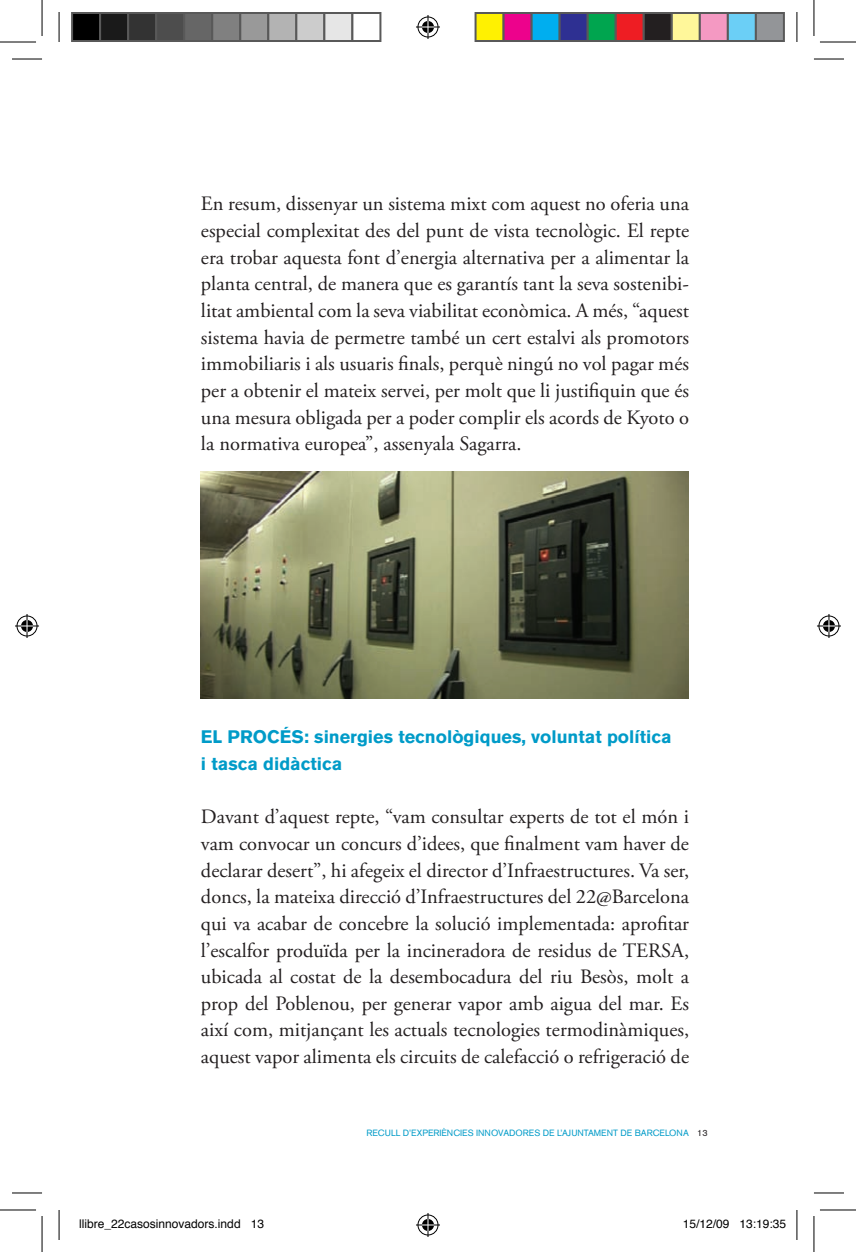
<style>
.page{position:relative;width:856px;height:1252px;background:#fff}
.page>*{position:absolute;margin:0;border:0;box-sizing:border-box;transform-origin:0 0}
.t1{font:20.4px/26.6px "Adobe Garamond Pro";color:#231f20;text-align:justify}
.t2{font:700 18px "Akzidenz Grotesk BQ";color:#009bc8}
.t3{font:12px "Helvetica";color:#000}
.t4{font:9px "Akzidenz Grotesk BQ";color:#009bc8}
.s1{color:#231f20}
</style>
<div class="page">
<img style="left:201px;top:471px;width:487px;height:228px">
<hr style="left:12px;top:59px;width:30px;height:1px;background:#000">
<hr style="left:813px;top:59px;width:30px;height:1px;background:#000">
<hr style="left:12px;top:1193px;width:30px;height:1px;background:#000">
<hr style="left:813px;top:1193px;width:30px;height:1px;background:#000">
<hr style="left:59px;top:12px;width:1px;height:30px;background:#000">
<hr style="left:59px;top:1210px;width:1px;height:30px;background:#000">
<hr style="left:796px;top:12px;width:1px;height:30px;background:#000">
<hr style="left:796px;top:1210px;width:1px;height:30px;background:#000">
<hr style="left:0;top:42px;width:36px;height:1px;background:#000">
<hr style="left:819px;top:42px;width:36px;height:1px;background:#000">
<hr style="left:0;top:1210px;width:36px;height:1px;background:#000">
<hr style="left:819px;top:1210px;width:36px;height:1px;background:#000">
<hr style="left:42px;top:0;width:1px;height:36px;background:#000">
<hr style="left:42px;top:1216px;width:1px;height:36px;background:#000">
<hr style="left:813px;top:0;width:1px;height:36px;background:#000">
<hr style="left:813px;top:1216px;width:1px;height:36px;background:#000">
<svg style="left:416px;top:15px;width:24px;height:24px"></svg>
<svg style="left:416px;top:1213px;width:24px;height:24px"></svg>
<svg style="left:15px;top:614px;width:24px;height:24px"></svg>
<svg style="left:817px;top:614px;width:23px;height:24px"></svg>
<div style="left:72px;top:13px;width:28px;height:28px;background:#000"></div>
<div style="left:71px;top:12px;width:30px;height:30px;border:2px solid #595959"></div>
<div style="left:100px;top:13px;width:28px;height:28px;background:#1a1a1a"></div>
<div style="left:99px;top:12px;width:30px;height:30px;border:2px solid #595959"></div>
<div style="left:128px;top:13px;width:28px;height:28px;background:#333"></div>
<div style="left:127px;top:12px;width:30px;height:30px;border:2px solid #595959"></div>
<div style="left:156px;top:13px;width:28px;height:28px;background:#4d4d4d"></div>
<div style="left:155px;top:12px;width:30px;height:30px;border:2px solid #595959"></div>
<div style="left:184px;top:13px;width:28px;height:28px;background:#666"></div>
<div style="left:183px;top:12px;width:30px;height:30px;border:2px solid #595959"></div>
<div style="left:212px;top:13px;width:28px;height:28px;background:#808080"></div>
<div style="left:211px;top:12px;width:30px;height:30px;border:2px solid #595959"></div>
<div style="left:240px;top:13px;width:28px;height:28px;background:#999"></div>
<div style="left:239px;top:12px;width:30px;height:30px;border:2px solid #595959"></div>
<div style="left:268px;top:13px;width:28px;height:28px;background:#b3b3b3"></div>
<div style="left:267px;top:12px;width:30px;height:30px;border:2px solid #595959"></div>
<div style="left:296px;top:13px;width:28px;height:28px;background:#ccc"></div>
<div style="left:295px;top:12px;width:30px;height:30px;border:2px solid #595959"></div>
<div style="left:324px;top:13px;width:28px;height:28px;background:#e6e6e6"></div>
<div style="left:323px;top:12px;width:30px;height:30px;border:2px solid #595959"></div>
<div style="left:351px;top:12px;width:30px;height:30px;border:2px solid #595959"></div>
<div style="left:475px;top:13px;width:28px;height:28px;background:#fff101"></div>
<div style="left:474px;top:12px;width:30px;height:30px;border:2px solid #595959"></div>
<div style="left:503px;top:13px;width:28px;height:28px;background:#ed028c"></div>
<div style="left:502px;top:12px;width:30px;height:30px;border:2px solid #595959"></div>
<div style="left:531px;top:13px;width:28px;height:28px;background:#00aeef"></div>
<div style="left:530px;top:12px;width:30px;height:30px;border:2px solid #595959"></div>
<div style="left:559px;top:13px;width:28px;height:28px;background:#2e3092"></div>
<div style="left:558px;top:12px;width:30px;height:30px;border:2px solid #595959"></div>
<div style="left:587px;top:13px;width:28px;height:28px;background:#00a54f"></div>
<div style="left:586px;top:12px;width:30px;height:30px;border:2px solid #595959"></div>
<div style="left:615px;top:13px;width:28px;height:28px;background:#ee1d23"></div>
<div style="left:614px;top:12px;width:30px;height:30px;border:2px solid #595959"></div>
<div style="left:643px;top:13px;width:28px;height:28px;background:#231f20"></div>
<div style="left:642px;top:12px;width:30px;height:30px;border:2px solid #595959"></div>
<div style="left:671px;top:13px;width:28px;height:28px;background:#fff79a"></div>
<div style="left:670px;top:12px;width:30px;height:30px;border:2px solid #595959"></div>
<div style="left:699px;top:13px;width:28px;height:28px;background:#f499c2"></div>
<div style="left:698px;top:12px;width:30px;height:30px;border:2px solid #595959"></div>
<div style="left:727px;top:13px;width:28px;height:28px;background:#6bcff6"></div>
<div style="left:726px;top:12px;width:30px;height:30px;border:2px solid #595959"></div>
<div style="left:755px;top:13px;width:28px;height:28px;background:#939598"></div>
<div style="left:754px;top:12px;width:30px;height:30px;border:2px solid #595959"></div>
<p class="t1" style="left:201px;top:191px;width:489px">En resum, dissenyar un sistema mixt com aquest no oferia una especial complexitat des del punt de vista tecnològic. El repte era trobar aquesta font d’energia alternativa per a alimentar la planta central, de manera que es garantís tant la seva sostenibi&shy;litat ambiental com la seva viabilitat econòmica. A més, “aquest sistema havia de permetre també un cert estalvi als promotors immobiliaris i als usuaris finals, perquè ningú no vol pagar més per a obtenir el mateix servei, per molt que li justifiquin que és una mesura obligada per a poder complir els acords de Kyoto o la normativa europea”, assenyala Sagarra.</p>
<p class="t2" style="left:201px;top:727px;width:53px">EL PROC</p>
<p class="t2" style="left:279px;top:727px;width:393px">ÉS: sinergies tecnològiques, voluntat política</p>
<p class="t2" style="left:201px;top:753px;width:143px">i tasca didàctica</p>
<p class="t1" style="left:201px;top:804px;width:489px">Davant d’aquest repte, “vam consultar experts de tot el món i vam convocar un concurs d’idees, que finalment vam haver de declarar desert”, hi afegeix el director d’Infraestructures. Va ser, doncs, la mateixa direcció d’Infraestructures del 22@Barcelona qui va acabar de concebre la solució implementada: aprofitar l’escalfor produïda per la incineradora de residus de TERSA, ubicada al costat de la desembocadura del riu Besòs, molt a prop del Poblenou, per generar vapor amb aigua del mar. Es així com, mitjançant les actuals tecnologies termodinàmiques, aquest vapor alimenta els circuits de calefacció o refrigeració de</p>
<p class="t4" style="left:366px;top:1127px;width:342px">RECULL D’EXPERIÈNCIES INNOVADORES DE L’AJ UNTAMENT DE BARCELONA <span class="s1">13</span></p>
<p class="t3" style="left:79px;top:1213px;width:186px">llibre_22casosinnovadors.indd 13</p>
<p class="t3" style="left:682px;top:1213px;width:105px">15/12/09 13:19:35</p>
</div>
